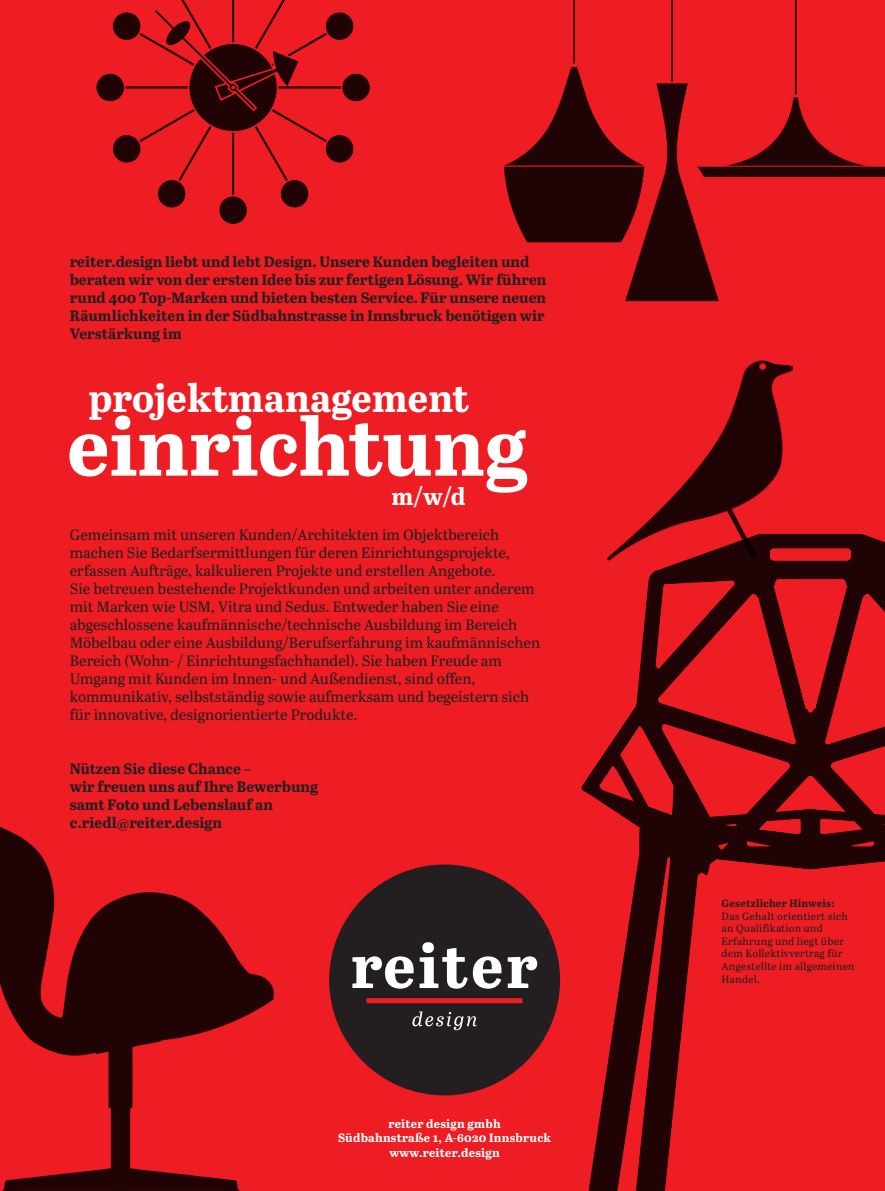
<style>
.page{position:relative;width:885px;height:1191px;background:#fff}
.page>*{position:absolute;margin:0;border:0;box-sizing:border-box;transform-origin:0 0}
.t1{font:700 81px "Abril Text";color:#fff}
.t2{font:700 39px "Abril Text";color:#fff}
.t3{font:700 24px "Abril Text";color:#fff}
.t4{font:15px/18px "Abril Text";color:#231f20}
.t5{font:700 15px/18px "Abril Text";color:#231f20}
.t6{font:700 12px/14.2px "Abril Text";letter-spacing:.02em;color:#fff;text-align:center}
.t7{font:10.5px/12.6px "Abril Text";letter-spacing:.02em;color:#231f20}
.t8{font:700 10.5px "Abril Text";letter-spacing:.02em;color:#231f20}
</style>
<div class="page">
<div style="left:0;top:0;width:884px;height:1191px;background:#ee1d23"></div>
<img style="left:503px;top:0;width:381px;height:302px">
<img style="left:0;top:826px;width:275px;height:365px">
<img style="left:451px;top:533px;width:433px;height:658px">
<img style="left:578px;top:360px;width:217px;height:222px">
<img style="left:96px;top:0;width:274px;height:224px">
<div style="left:329px;top:864px;width:231px;height:231px;background:#231f20;border-radius:50%"></div>
<div style="left:366px;top:998px;width:156px;height:5px;background:#ee1d23"></div>
<svg style="left:352px;top:956px;width:61px;height:32px"></svg>
<svg style="left:419px;top:942px;width:48px;height:46px"></svg>
<svg style="left:473px;top:956px;width:28px;height:32px"></svg>
<svg style="left:507px;top:956px;width:30px;height:32px"></svg>
<svg style="left:412px;top:1011px;width:64px;height:19px"></svg>
<p class="t5" style="left:70px;top:252px;width:478px">reiter.design liebt und lebt Design. Unsere Kunden begleiten und beraten wir von der ersten Idee bis zur fertigen Lösung. Wir führen rund 400 Top-Marken und bieten besten Service. Für unsere neuen Räumlichkeiten in der Südbahnstrasse in Innsbruck benötigen wir Verstärkung im</p>
<h2 class="t2" style="left:88px;top:369px;width:382px">projektmanagement</h2>
<h1 class="t1" style="left:67px;top:387px;width:462px">einrichtung</h1>
<h3 class="t3" style="left:391px;top:478px;width:76px">m/w/d</h3>
<p class="t4" style="left:70px;top:525px;width:472px">Gemeinsam mit unseren Kunden/Architekten im Objektbereich machen Sie Bedarfsermittlungen für deren Einrichtungsprojekte, erfassen Aufträge, kalkulieren Projekte und erstellen Angebote.<br>Sie betreuen bestehende Projektkunden und arbeiten unter anderem mit Marken wie USM, Vitra und Sedus. Entweder haben Sie eine abgeschlossene kaufmännische/technische Ausbildung im Bereich Möbelbau oder eine Ausbildung/Berufserfahrung im kaufmännischen Bereich (Wohn- / Einrichtungsfachhandel). Sie haben Freude am Umgang mit Kunden im Innen- und Außendienst, sind offen, kommunikativ, selbstständig sowie aufmerksam und begeistern sich für innovative, designorientierte Produkte.</p>
<p class="t5" style="left:70px;top:759px;width:250px">Nützen Sie diese Chance –<br>wir freuen uns auf Ihre Bewerbung samt Foto und Lebenslauf an c.riedl@reiter.design</p>
<p class="t6" style="left:338px;top:1116px;width:214px">reiter design gmbh<br>Südbahnstraße 1, A-6020 Innsbruck www.reiter.design</p>
<p class="t8" style="left:721px;top:895px;width:114px">Gesetzlicher Hinweis:</p>
<p class="t7" style="left:721px;top:909px;width:134px">Das Gehalt orientiert sich an Qualifikation und<br>Erfahrung und liegt über dem Kollektivvertrag für<br>Angestellte im allgemeinen<br>Handel.</p>
</div>
